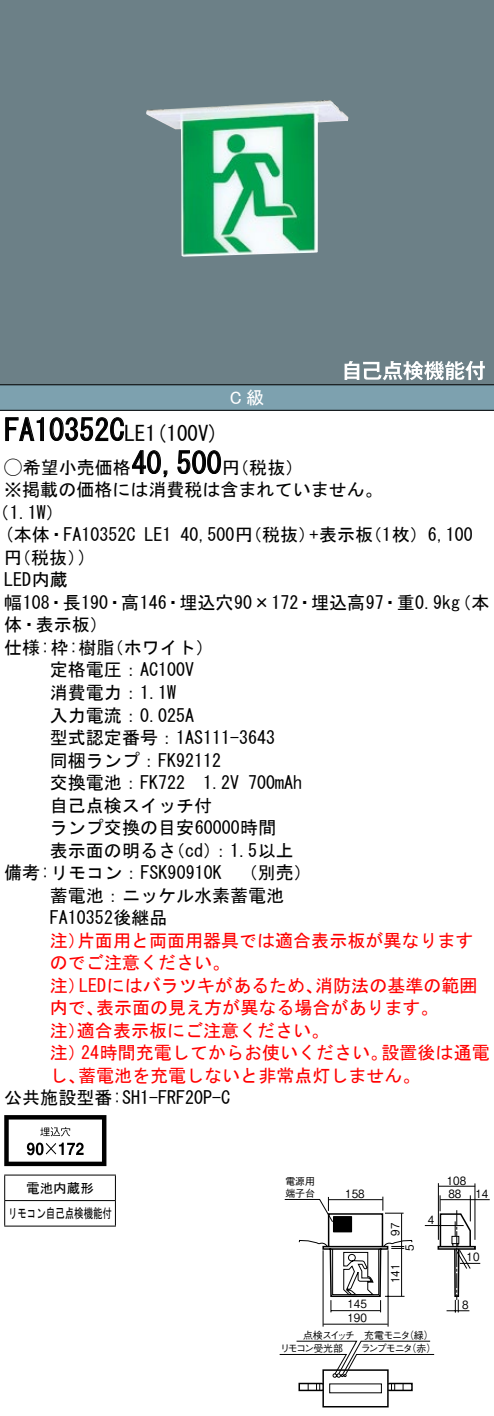
<style>
.page{position:relative;width:494px;height:1416px;background:#fff}
.page>*{position:absolute;margin:0;border:0;box-sizing:border-box;transform-origin:0 0}
.t1{font:30px "MS Gothic";color:#000}
.t2{font:21px "MS Gothic";color:#000}
.t3{font:18px/22.5px "MS Gothic";color:#000}
.t4{font:18px/22.5px "MS Gothic";color:#f00}
.t5{font:18px "MS P Gothic";color:#fff}
.t6{font:13.5px/25.5px "MS Gothic";color:#000;text-align:center}
.t7{font:11.4px/13.8px "Gothic BBB Pro Medium 90 pv RKSJ H";color:#000;scale:.9 1}
.t8{font:9.9px/12px "Gothic BBB Pro Medium 90 pv RKSJ H";letter-spacing:-.1em;color:#000}
.s1{font-size:30px}
.s2{font-family:"Ford Classification 1"}
</style>
<div class="page">
<div style="left:0;top:0;width:493px;height:359px;background:#6c8087"></div>
<img style="left:146px;top:100px;width:202px;height:157px">
<div style="left:0;top:359px;width:493px;height:25px;background:#6c8087"></div>
<svg style="left:344px;top:361px;width:140px;height:19px"></svg>
<div style="left:0;top:385px;width:493px;height:25px;background:#7da1af"></div>
<hr style="left:0;top:384px;width:493px;height:1px;background:#000">
<hr style="left:0;top:410px;width:493px;height:1px;background:#000">
<svg style="left:5px;top:417px;width:119px;height:24px"></svg>
<svg style="left:132px;top:450px;width:36px;height:27px"></svg>
<svg style="left:177px;top:450px;width:44px;height:24px"></svg>
<svg style="left:4px;top:1115px;width:102px;height:51px"></svg>
<hr style="left:4px;top:1174px;width:112px;height:1px;background:#000">
<hr style="left:4px;top:1200px;width:112px;height:1px;background:#000">
<svg style="left:4px;top:1175px;width:1px;height:50px"></svg>
<svg style="left:115px;top:1175px;width:1px;height:50px"></svg>
<hr style="left:4px;top:1225px;width:112px;height:1px;background:#000">
<div style="left:322px;top:1369px;width:66px;height:38px;border:2px solid #000"></div>
<svg style="left:279px;top:1340px;width:155px;height:52px"></svg>
<hr style="left:323px;top:1323px;width:64px;height:1px;background:#000">
<hr style="left:438px;top:1186px;width:36px;height:1px;background:#000">
<hr style="left:437px;top:1183px;width:1px;height:57px;background:#000">
<hr style="left:322px;top:1250px;width:1px;height:76px;background:#000">
<hr style="left:387px;top:1250px;width:1px;height:76px;background:#000">
<hr style="left:474px;top:1183px;width:1px;height:57px;background:#000">
<hr style="left:440px;top:1199px;width:49px;height:1px;background:#000">
<svg style="left:284px;top:1195px;width:196px;height:118px"></svg>
<h1 class="t1" style="left:4px;top:415px;width:107px">FA10352</h1>
<p class="t2" style="left:109px;top:423px;width:111px"><span class="s1">C</span>LE (1 100 (V</p>
<p class="t5" style="left:229px;top:388px;width:36px">C級</p>
<h1 class="t1" style="left:131px;top:448px;width:91px">40,500</h1>
<p class="t3" style="left:4px;top:456px;width:128px"><span class="s2">A</span>希望小売価格</p>
<p class="t3" style="left:4px;top:479px;width:379px">※掲載の価格には消費税は含まれていません。</p>
<p class="t3" style="left:-8px;top:501px;width:73px">（1.1 (W</p>
<p class="t3" style="left:222px;top:456px;width:82px">（円税抜(</p>
<p class="t3" style="left:79px;top:524px;width:58px;text-indent:-74px">(本体・FA10352C (</p>
<p class="t3" style="left:4px;top:546px;width:82px">（円税抜(<br>LED内蔵</p>
<p class="t3" style="left:144px;top:524px;width:28px">LE1</p>
<p class="t3" style="left:309px;top:524px;width:65px">+表示板</p>
<p class="t3" style="left:180px;top:524px;width:137px">40,500 （円税抜）</p>
<p class="t3" style="left:364px;top:524px;width:110px">（枚1 (6,100</p>
<p class="t3" style="left:4px;top:591px;width:457px">幅108・長190・高146・埋込穴90×172・埋込高97・重0.9kg</p>
<p class="t3" style="left:4px;top:614px;width:105px">体・表示板(</p>
<p class="t3" style="left:106px;top:636px;width:109px">（ホワイト(</p>
<p class="t3" style="left:453px;top:591px;width:37px">（本</p>
<p class="t3" style="left:4px;top:636px;width:112px">仕様枠: :樹脂</p>
<p class="t3" style="left:50px;top:659px;width:146px">定格電圧：AC100V</p>
<p class="t3" style="left:50px;top:681px;width:128px">消費電力：1.1W</p>
<p class="t3" style="left:50px;top:704px;width:146px">入力電流：0.025A</p>
<p class="t3" style="left:50px;top:726px;width:227px">型式認定番号：1AS111-3643</p>
<p class="t3" style="left:50px;top:749px;width:173px">同梱ランプ：FK92112</p>
<p class="t3" style="left:248px;top:771px;width:55px">700mAh</p>
<p class="t3" style="left:50px;top:771px;width:191px">交換電池：FK722　1.2V</p>
<p class="t3" style="left:50px;top:794px;width:164px">自己点検スイッチ付</p>
<p class="t3" style="left:50px;top:816px;width:228px">ランプ交換の目安60000時間</p>
<p class="t3" style="left:212px;top:839px;width:83px">：1.5以上</p>
<p class="t3" style="left:50px;top:839px;width:128px">表示面の明るさ</p>
<p class="t3" style="left:167px;top:839px;width:55px">（cd）</p>
<p class="t3" style="left:50px;top:861px;width:236px;text-indent:-46px">備考:リモコン：FSK90910K<br>蓄電池：ニッケル水素蓄電池<br>FA10352後継品</p>
<p class="t4" style="left:77px;top:929px;width:398px">片面用と両面用器具では適合表示板が異なります</p>
<p class="t3" style="left:230px;top:861px;width:82px">　（別売(</p>
<p class="t4" style="left:50px;top:929px;width:182px">注）<br>のでご注意ください。</p>
<p class="t4" style="left:79px;top:974px;width:245px">LEDにはバラツキがあるため、</p>
<p class="t4" style="left:315px;top:974px;width:163px">消防法の基準の範囲</p>
<p class="t4" style="left:50px;top:974px;width:37px">注）</p>
<p class="t4" style="left:96px;top:996px;width:344px">表示面の見え方が異なる場合があります。</p>
<p class="t4" style="left:77px;top:996px;width:254px;text-indent:-27px">内で、<br>適合表示板にご注意ください。</p>
<p class="t4" style="left:50px;top:1019px;width:37px">注）</p>
<p class="t4" style="left:381px;top:1041px;width:110px">設置後は通電</p>
<p class="t4" style="left:81px;top:1041px;width:308px">24時間充電してからお使いください。</p>
<p class="t4" style="left:78px;top:1041px;width:344px;text-indent:-28px">注）<br>蓄電池を充電しないと非常点灯しません。</p>
<p class="t4" style="left:50px;top:1064px;width:37px">し、</p>
<p class="t3" style="left:4px;top:1086px;width:227px">公共施設型番:SH1-FRF2 0 C-P</p>
<p class="t6" style="left:8px;top:1175px;width:105px">電池内蔵形<br>リモコン自己点検機能付</p>
<p class="t8" style="left:285px;top:1174px;width:31px">電源用端子台</p>
<p class="t7" style="left:345px;top:1185px;width:23px">158</p>
<p class="t7" style="left:347px;top:1295px;width:23px">145<br>190</p>
<p class="t7" style="left:386px;top:1235px;width:16px;rotate:-90deg">97</p>
<p class="t7" style="left:401px;top:1250px;width:9px;rotate:-90deg">5</p>
<p class="t7" style="left:386px;top:1283px;width:23px;rotate:-90deg">141</p>
<p class="t7" style="left:427px;top:1211px;width:9px">4</p>
<p class="t8" style="left:303px;top:1328px;width:53px">点検スイッチ</p>
<p class="t8" style="left:280px;top:1341px;width:64px">リモコン受光部</p>
<p class="t8" style="left:403px;top:1328px;width:31px">（緑(</p>
<p class="t8" style="left:364px;top:1328px;width:48px">充電モニタ</p>
<p class="t8" style="left:406px;top:1341px;width:31px">（赤(</p>
<p class="t8" style="left:360px;top:1341px;width:54px">ランプモニタ</p>
<p class="t7" style="left:446px;top:1172px;width:23px">108</p>
<p class="t7" style="left:448px;top:1185px;width:16px">88</p>
<p class="t7" style="left:475px;top:1185px;width:16px">14</p>
<p class="t7" style="left:466px;top:1249px;width:16px">10</p>
<p class="t7" style="left:461px;top:1296px;width:9px">8</p>
</div>
